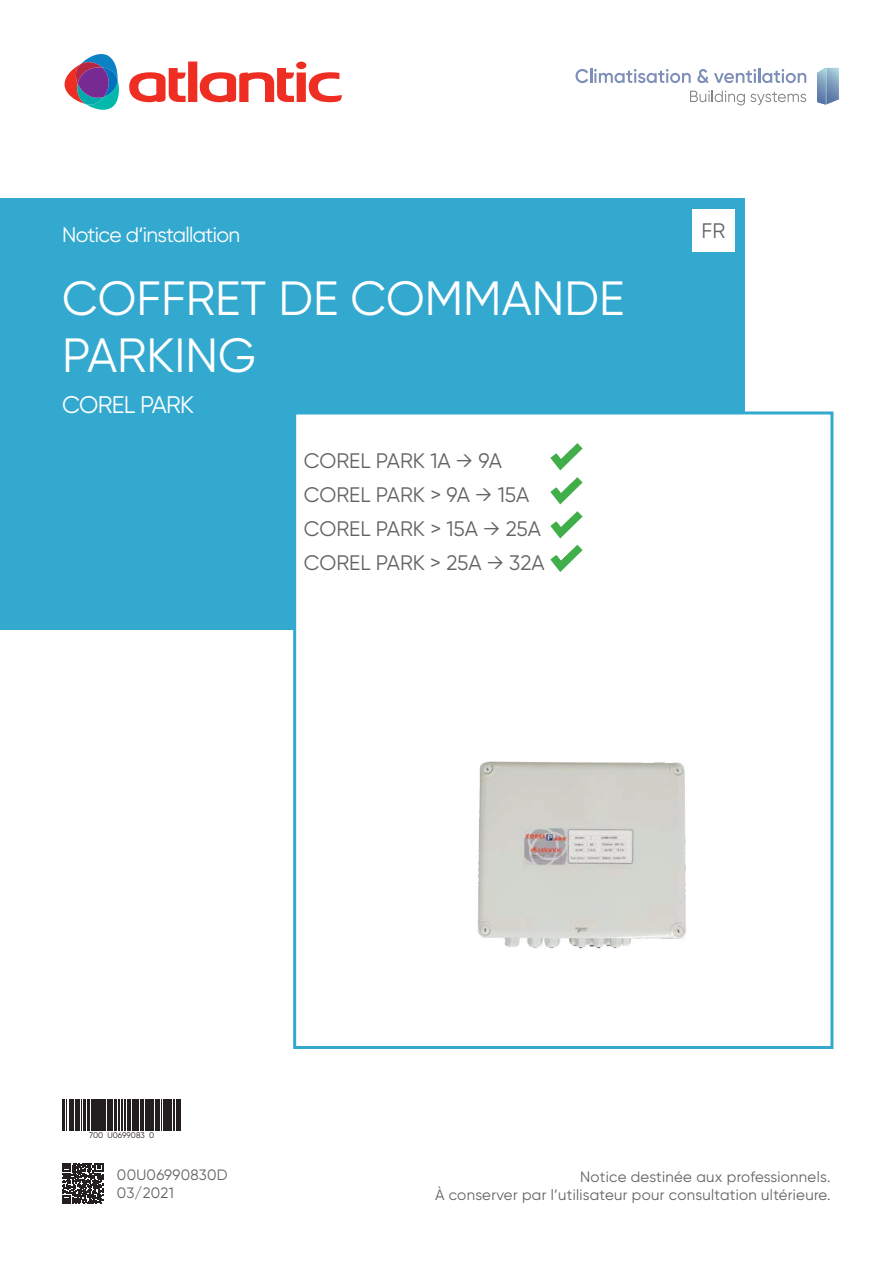
<style>
.page{position:relative;width:893px;height:1263px;background:#fff}
.page>*{position:absolute;margin:0;border:0;box-sizing:border-box;transform-origin:0 0}
.t1{font:48px/57.6px "Gilroy";color:#fff}
.t2{font:24px "Gilroy";letter-spacing:-.03em;color:#fff}
.t3{font:21px/34px "Gilroy";color:#636366}
.t4{font:21px "Gilroy";letter-spacing:-.03em;color:#fff}
.t5{font:15px/18px "Gilroy";letter-spacing:.02em;color:#636366}
.t6{font:8.1px "Gilroy";color:#231f20}
</style>
<div class="page">
<svg style="left:62px;top:1163px;width:41px;height:41px"></svg>
<div style="left:0;top:199px;width:744px;height:431px;background:#33a9d0"></div>
<div style="left:692px;top:209px;width:43px;height:42px;background:#fff"></div>
<svg style="left:293px;top:410px;width:541px;height:639px"></svg>
<div style="left:304px;top:435px;width:287px;height:143px;background:#fff"></div>
<svg style="left:690px;top:90px;width:116px;height:15px"></svg>
<img style="left:826px;top:68px;width:13px;height:37px">
<svg style="left:817px;top:68px;width:8px;height:37px"></svg>
<img style="left:825px;top:68px;width:1px;height:37px">
<svg style="left:64px;top:54px;width:55px;height:56px"></svg>
<svg style="left:129px;top:62px;width:213px;height:40px"></svg>
<svg style="left:575px;top:69px;width:116px;height:14px"></svg>
<svg style="left:697px;top:69px;width:109px;height:14px"></svg>
<hr style="left:63px;top:1099px;width:1px;height:32px;background:#231f20">
<hr style="left:64px;top:1099px;width:1px;height:32px;background:#231f20">
<hr style="left:66px;top:1099px;width:1px;height:32px;background:#231f20">
<hr style="left:69px;top:1099px;width:1px;height:32px;background:#231f20">
<hr style="left:71px;top:1099px;width:1px;height:32px;background:#231f20">
<hr style="left:73px;top:1099px;width:1px;height:32px;background:#231f20">
<hr style="left:75px;top:1099px;width:1px;height:32px;background:#231f20">
<hr style="left:77px;top:1099px;width:1px;height:32px;background:#231f20">
<hr style="left:79px;top:1099px;width:1px;height:32px;background:#231f20">
<hr style="left:81px;top:1099px;width:1px;height:32px;background:#231f20">
<hr style="left:83px;top:1099px;width:1px;height:32px;background:#231f20">
<hr style="left:85px;top:1099px;width:1px;height:32px;background:#231f20">
<hr style="left:87px;top:1099px;width:1px;height:32px;background:#231f20">
<hr style="left:89px;top:1099px;width:1px;height:32px;background:#231f20">
<hr style="left:91px;top:1099px;width:1px;height:32px;background:#231f20">
<hr style="left:93px;top:1099px;width:1px;height:32px;background:#231f20">
<hr style="left:95px;top:1099px;width:1px;height:32px;background:#231f20">
<hr style="left:97px;top:1099px;width:1px;height:32px;background:#231f20">
<hr style="left:99px;top:1099px;width:2px;height:32px;background:#231f20">
<hr style="left:101px;top:1099px;width:2px;height:32px;background:#231f20">
<hr style="left:103px;top:1099px;width:2px;height:32px;background:#231f20">
<hr style="left:106px;top:1099px;width:1px;height:32px;background:#231f20">
<hr style="left:107px;top:1099px;width:2px;height:32px;background:#231f20">
<hr style="left:110px;top:1099px;width:1px;height:32px;background:#231f20">
<hr style="left:112px;top:1099px;width:1px;height:32px;background:#231f20">
<hr style="left:114px;top:1099px;width:2px;height:32px;background:#231f20">
<hr style="left:116px;top:1099px;width:1px;height:32px;background:#231f20">
<hr style="left:118px;top:1099px;width:2px;height:32px;background:#231f20">
<hr style="left:121px;top:1099px;width:1px;height:32px;background:#231f20">
<hr style="left:122px;top:1099px;width:1px;height:32px;background:#231f20">
<hr style="left:124px;top:1099px;width:2px;height:32px;background:#231f20">
<hr style="left:127px;top:1099px;width:1px;height:32px;background:#231f20">
<hr style="left:128px;top:1099px;width:1px;height:32px;background:#231f20">
<hr style="left:130px;top:1099px;width:1px;height:32px;background:#231f20">
<hr style="left:132px;top:1099px;width:2px;height:32px;background:#231f20">
<hr style="left:134px;top:1099px;width:1px;height:32px;background:#231f20">
<hr style="left:136px;top:1099px;width:2px;height:32px;background:#231f20">
<hr style="left:139px;top:1099px;width:1px;height:32px;background:#231f20">
<hr style="left:140px;top:1099px;width:1px;height:32px;background:#231f20">
<hr style="left:143px;top:1099px;width:1px;height:32px;background:#231f20">
<hr style="left:145px;top:1099px;width:1px;height:32px;background:#231f20">
<hr style="left:146px;top:1099px;width:2px;height:32px;background:#231f20">
<hr style="left:149px;top:1099px;width:1px;height:32px;background:#231f20">
<hr style="left:150px;top:1099px;width:2px;height:32px;background:#231f20">
<hr style="left:153px;top:1099px;width:1px;height:32px;background:#231f20">
<hr style="left:155px;top:1099px;width:1px;height:32px;background:#231f20">
<hr style="left:157px;top:1099px;width:1px;height:32px;background:#231f20">
<hr style="left:159px;top:1099px;width:1px;height:32px;background:#231f20">
<hr style="left:161px;top:1099px;width:1px;height:32px;background:#231f20">
<hr style="left:163px;top:1099px;width:1px;height:32px;background:#231f20">
<hr style="left:165px;top:1099px;width:1px;height:32px;background:#231f20">
<hr style="left:167px;top:1099px;width:1px;height:32px;background:#231f20">
<hr style="left:168px;top:1099px;width:1px;height:32px;background:#231f20">
<hr style="left:170px;top:1099px;width:2px;height:32px;background:#231f20">
<hr style="left:173px;top:1099px;width:2px;height:32px;background:#231f20">
<hr style="left:176px;top:1099px;width:2px;height:32px;background:#231f20">
<hr style="left:178px;top:1099px;width:1px;height:32px;background:#231f20">
<hr style="left:180px;top:1099px;width:1px;height:32px;background:#231f20">
<img style="left:455px;top:751px;width:247px;height:210px">
<h3 class="t4" style="left:62px;top:222px;width:180px">Notice d‘installation</h3>
<h3 class="t3" style="left:701px;top:214px;width:25px">FR</h3>
<h1 class="t1" style="left:62px;top:268px;width:564px">COFFRET DE COMMANDE<br>PARKING</h1>
<h2 class="t2" style="left:62px;top:390px;width:133px">COREL PARK</h2>
<h3 class="t3" style="left:304px;top:443px;width:242px">COREL PARK 1A → 9A<br>COREL PARK &gt; 9A → 15A<br>COREL PARK &gt; 15A → 25A<br>COREL PARK &gt; 25A → 32A</h3>
<p class="t6" style="left:89px;top:1130px;width:67px">700 U0699083 0</p>
<p class="t5" style="left:117px;top:1166px;width:112px">00U06990830D<br>03/2021</p>
<p class="t5" style="left:435px;top:1167px;width:397px;text-align:right">Notice destinée aux professionnels.<br>À conserver par l’utilisateur pour consultation ultérieure.</p>
</div>
